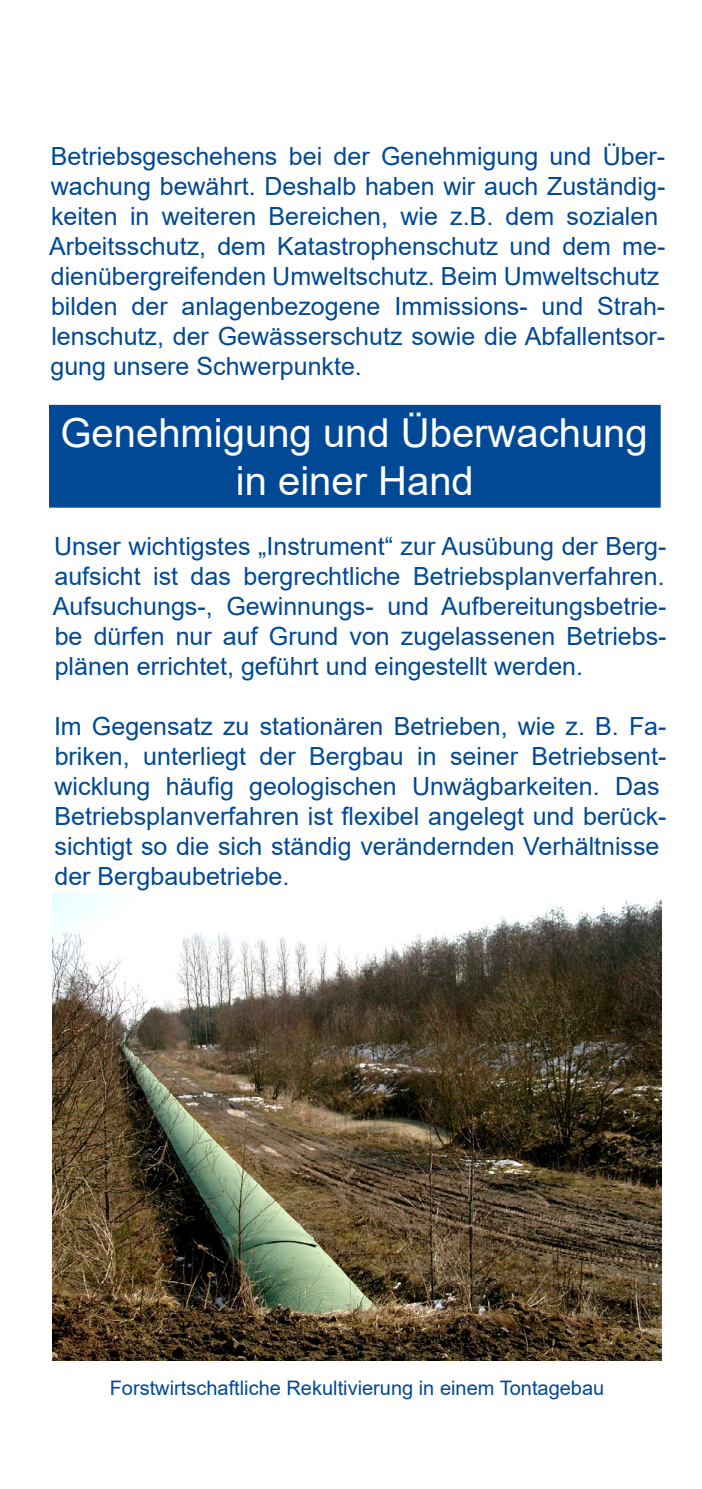
<style>
.page{position:relative;width:702px;height:1489px;background:#fff}
.page>*{position:absolute;margin:0;border:0;box-sizing:border-box;transform-origin:0 0}
.t1{font:40px/48px "Arial";color:#fff;text-align:center}
.t2{font:25px/30px "Arial";color:#004996}
.t3{font:20px "Arial";color:#004996}
</style>
<div class="page">
<div style="left:50px;top:406px;width:609px;height:100px;background:#004996"></div>
<div style="left:49px;top:405px;width:611px;height:102px;border:2px solid #004996"></div>
<img style="left:52px;top:893px;width:610px;height:467px">
<p class="t2" style="left:49px;top:141px;width:617px">Betriebsgeschehens bei der Genehmigung und Über&shy;wachung bewährt. Deshalb haben wir auch Zuständig&shy;keiten in weiteren Bereichen, wie z.B. dem sozialen Arbeitsschutz, dem Katastrophenschutz und dem me&shy;dienübergreifenden Umweltschutz. Beim Umweltschutz bilden der anlagenbezogene Immissions- und Strah&shy;lenschutz, der Gewässerschutz sowie die Abfallentsor&shy;gung unsere Schwerpunkte.</p>
<h1 class="t1" style="left:60px;top:408px;width:588px">Genehmigung und Überwachung in einer Hand</h1>
<p class="t2" style="left:53px;top:531px;width:615px;text-align:justify">Unser wichtigstes „Instrument“ zur Ausübung der Berg&shy;aufsicht ist das bergrechtliche Betriebsplanverfahren.<br>Aufsuchungs-, Gewinnungs- und Aufbereitungsbetrie&shy;be dürfen nur auf Grund von zugelassenen Betriebs&shy;plänen errichtet, geführt und eingestellt werden.</p>
<p class="t2" style="left:54px;top:711px;width:614px">Im Gegensatz zu stationären Betrieben, wie z. B. Fa&shy;briken, unterliegt der Bergbau in seiner Betriebsent&shy;wicklung häufig geologischen Unwägbarkeiten. Das Betriebsplanverfahren ist flexibel angelegt und berück&shy;sichtigt so die sich ständig verändernden Verhältnisse der Bergbaubetriebe.</p>
<p class="t3" style="left:110px;top:1374px;width:496px">Forstwirtschaftliche Rekultivierung in einem Tontagebau</p>
</div>
